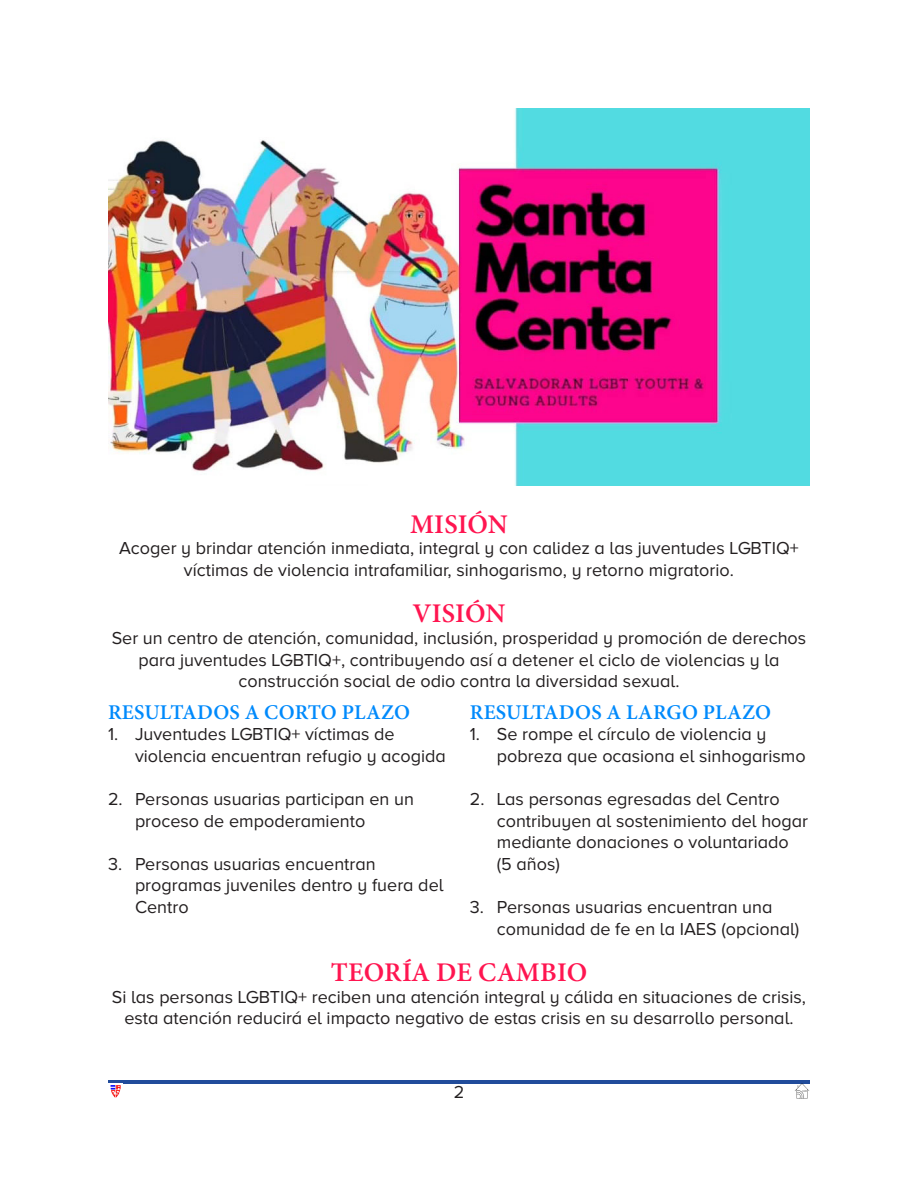
<style>
.page{position:relative;width:918px;height:1188px;background:#fff}
.page>*{position:absolute;margin:0;border:0;box-sizing:border-box;transform-origin:0 0}
.t1{font:600 27px "Minion Pro";letter-spacing:.005em;color:#ff1550}
.Sub_Header{font:600 21px "Minion Pro";letter-spacing:.01em;color:#008afc}
.t2{font:18px/21.6px "Proxima Nova A";color:#231f20}
</style>
<div class="page">
<img style="left:108px;top:108px;width:702px;height:378px">
<hr style="left:108px;top:1080px;width:702px;height:3px;background:#214c9b">
<img style="left:110px;top:1085px;width:11px;height:13px">
<img style="left:795px;top:1084px;width:15px;height:14px">
<p class="t1" style="left:410px;top:505px;width:99px">MISIÓN</p>
<p class="t2" style="left:119px;top:537px;width:681px;text-align:center">Acoger y brindar atención inmediata, integral y con calidez a las juventudes LGBTIQ+ víctimas de violencia intrafamiliar, sinhogarismo, y retorno migratorio.</p>
<p class="t1" style="left:412px;top:595px;width:95px">VISIÓN</p>
<p class="t2" style="left:112px;top:627px;width:696px;text-align:center">Ser un centro de atención, comunidad, inclusión, prosperidad y promoción de derechos para juventudes LGBTIQ+, contribuyendo así a detener el ciclo de violencias y la construcción social de odio contra la diversidad sexual.</p>
<p class="Sub_Header" style="left:108px;top:697px;width:304px">RESULTADOS A CORTO PLAZO</p>
<p class="t2" style="left:135px;top:723px;width:312px;text-indent:-27px">1. Juventudes LGBTIQ+ víctimas de violencia encuentran refugio y acogida</p>
<p class="t2" style="left:135px;top:788px;width:281px;text-indent:-27px">2. Personas usuarias participan en un proceso de empoderamiento</p>
<p class="t2" style="left:135px;top:853px;width:310px;text-indent:-27px">3. Personas usuarias encuentran programas juveniles dentro y fuera del<br>Centro</p>
<p class="Sub_Header" style="left:470px;top:697px;width:303px">RESULTADOS A LARGO PLAZO</p>
<p class="t2" style="left:497px;top:723px;width:310px;text-indent:-27px">1. Se rompe el círculo de violencia y pobreza que ocasiona el sinhogarismo</p>
<p class="t2" style="left:497px;top:788px;width:313px;text-indent:-27px">2. Las personas egresadas del Centro contribuyen al sostenimiento del hogar mediante donaciones o voluntariado (5 años)</p>
<p class="t2" style="left:497px;top:896px;width:304px;text-indent:-27px">3. Personas usuarias encuentran una comunidad de fe en la IAES (opcional)</p>
<p class="t1" style="left:331px;top:954px;width:258px">TEORÍA DE CAMBIO</p>
<p class="t2" style="left:112px;top:986px;width:696px;text-align:center">Si las personas LGBTIQ+ reciben una atención integral y cálida en situaciones de crisis, esta atención reducirá el impacto negativo de estas crisis en su desarrollo personal.</p>
<p class="t2" style="left:454px;top:1081px;width:12px">2</p>
</div>
